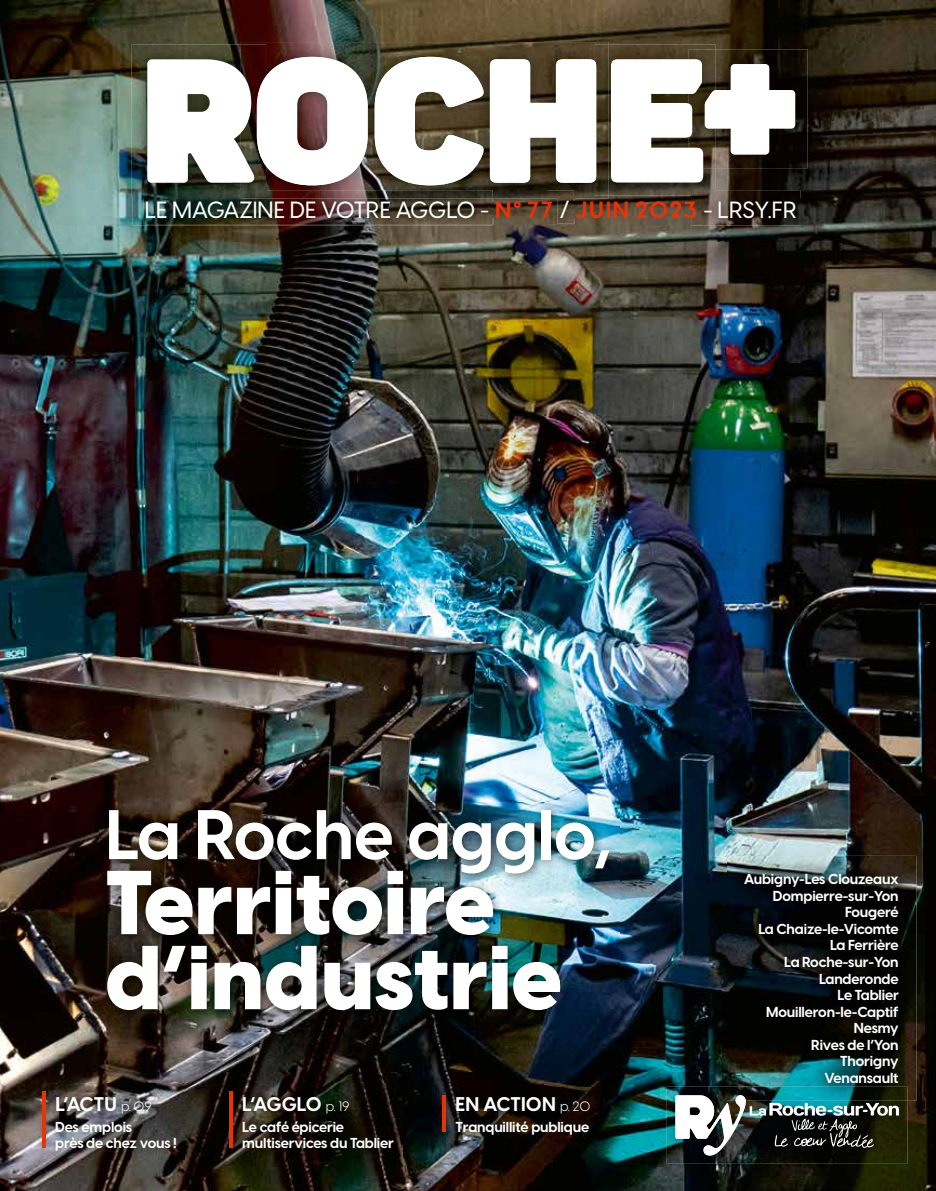
<style>
.page{position:relative;width:936px;height:1191px;background:#fff}
.page>*{position:absolute;margin:0;border:0;box-sizing:border-box;transform-origin:0 0}
.t1{font:800 89.25px/75px "Visby CF";color:#fff}
.t2{font:700 69px "Visby CF";color:#fff}
.t3{font:500 23.1px "Visby CF";color:#fff}
.t4{font:700 19.5px "Visby CF";color:#fff}
.t5{font:700 14.25px/16.5px "Visby CF";letter-spacing:-.01em;color:#fff}
.s1{font-weight:700;color:#e93208}
.s2{font-weight:400;font-size:13.35px}
</style>
<div class="page">
<img style="left:0;top:0;width:935px;height:1191px">
<img style="left:99px;top:802px;width:520px;height:219px">
<img style="left:434px;top:1087px;width:163px;height:55px">
<hr style="left:442px;top:1095px;width:3px;height:36px;background:#e93208">
<img style="left:34px;top:1083px;width:150px;height:76px">
<hr style="left:42px;top:1091px;width:3px;height:57px;background:#e93208">
<img style="left:221px;top:1083px;width:181px;height:73px">
<hr style="left:229px;top:1091px;width:3px;height:57px;background:#e93208">
<img style="left:132px;top:196px;width:360px;height:29px">
<img style="left:143px;top:199px;width:348px;height:25px">
<svg style="left:491px;top:199px;width:2px;height:25px"></svg>
<img style="left:548px;top:198px;width:26px;height:27px">
<img style="left:548px;top:201px;width:4px;height:17px">
<img style="left:691px;top:190px;width:109px;height:35px">
<img style="left:691px;top:201px;width:5px;height:17px">
<img style="left:700px;top:199px;width:102px;height:25px">
<img style="left:715px;top:49px;width:92px;height:119px">
<img style="left:608px;top:44px;width:107px;height:152px">
<img style="left:691px;top:190px;width:24px;height:6px">
<svg style="left:611px;top:59px;width:184px;height:123px"></svg>
<img style="left:241px;top:42px;width:367px;height:156px">
<img style="left:241px;top:190px;width:251px;height:8px">
<svg style="left:557px;top:197px;width:18px;height:27px"></svg>
<img style="left:131px;top:45px;width:135px;height:151px">
<img style="left:132px;top:190px;width:109px;height:6px">
<svg style="left:147px;top:57px;width:449px;height:128px"></svg>
<img style="left:666px;top:1086px;width:241px;height:77px">
<img style="left:727px;top:856px;width:189px;height:244px">
<img style="left:727px;top:1086px;width:180px;height:14px">
<svg style="left:675px;top:1095px;width:223px;height:60px"></svg>
<h3 class="t3" style="left:145px;top:196px;width:653px">LE MAGAZINE DE VOTRE AGGLO - <span class="s1">N° 77</span> / <span class="s1">JUIN 2023</span> - LRSY.FR</h3>
<h2 class="t2" style="left:105px;top:790px;width:507px">La Roche agglo,</h2>
<h1 class="t1" style="left:105px;top:866px;width:458px">Territoire d’industrie</h1>
<h3 class="t4" style="left:55px;top:1091px;width:98px">L’ACTU <span class="s2">p. 09</span></h3>
<p class="t5" style="left:55px;top:1118px;width:123px">Des emplois<br>près de chez vous !</p>
<h3 class="t4" style="left:242px;top:1091px;width:109px">L’AGGLO <span class="s2">p. 19</span></h3>
<p class="t5" style="left:242px;top:1118px;width:153px">Le café épicerie multiservices du Tablier</p>
<h3 class="t4" style="left:455px;top:1091px;width:136px">EN ACTION <span class="s2">p. 20</span></h3>
<p class="t5" style="left:455px;top:1118px;width:135px">Tranquillité publique</p>
<p class="t5" style="left:744px;top:871px;width:156px;text-align:right">Aubigny-Les Clouzeaux<br>Dompierre-sur-Yon<br>Fougeré<br>La Chaize-le-Vicomte<br>La Ferrière<br>La Roche-sur-Yon<br>Landeronde<br>Le Tablier<br>Mouilleron-le-Captif<br>Nesmy<br>Rives de l’Yon<br>Thorigny<br>Venansault</p>
</div>
